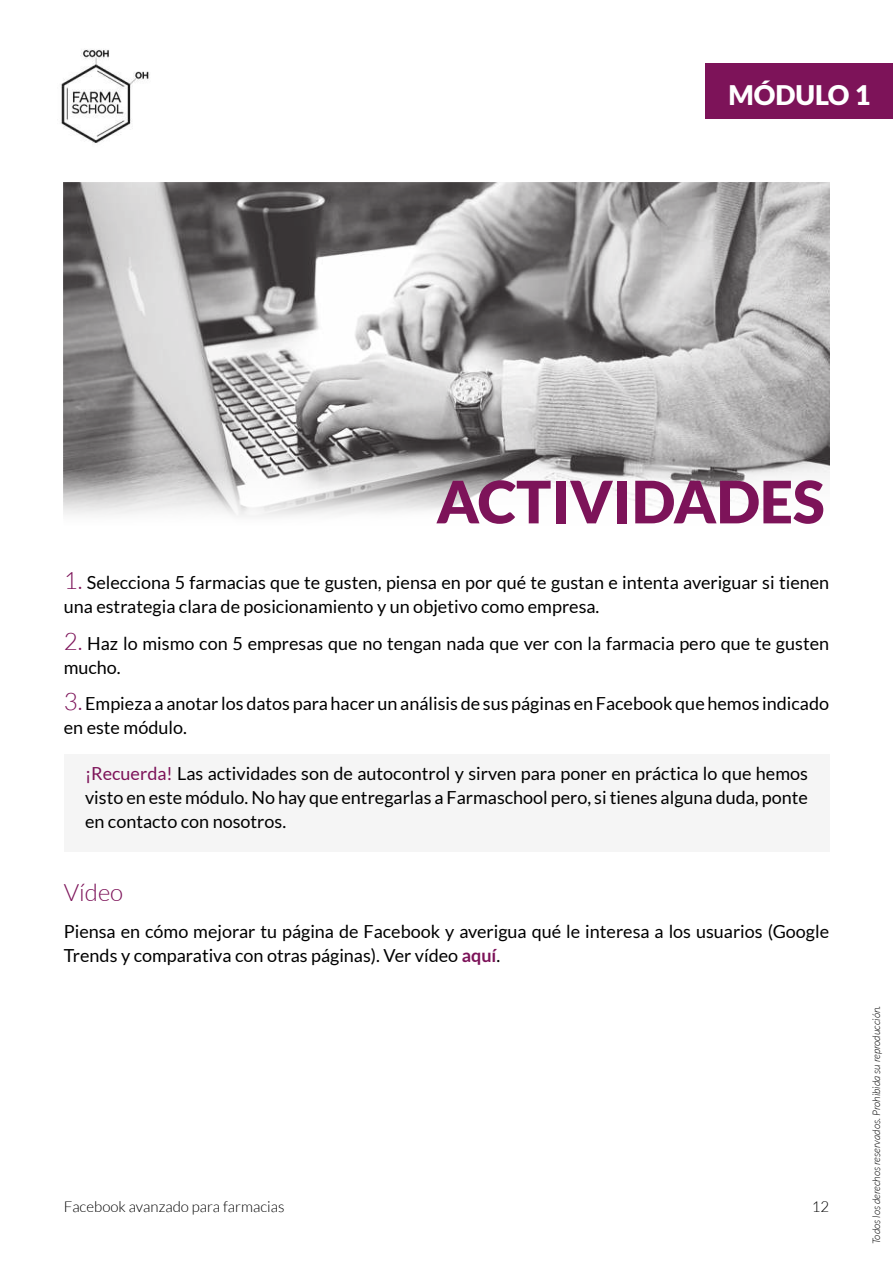
<style>
.page{position:relative;width:893px;height:1263px;background:#fff}
.page>*{position:absolute;margin:0;border:0;box-sizing:border-box;transform-origin:0 0}
.t1{font:900 58.5px "Lato";color:#7d1359}
.t2{font:900 27px "Lato";color:#fff}
.t3{font:300 24px "Lato";color:#7d1359}
.t4{font:18px/24px "Lato";color:#000}
.t5{font:300 15px "Lato";color:#000}
.t6{font:italic 300 10.5px "Lato";color:#000}
.s1{font-weight:300;font-size:24px;color:#7d1359}
.s2{color:#7d1359}
.s3{font-weight:700;color:#7d1359}
</style>
<div class="page">
<div style="left:706px;top:64px;width:187px;height:55px;background:#7d1359"></div>
<img style="left:61px;top:49px;width:89px;height:94px">
<div style="left:64px;top:755px;width:765px;height:97px;background:#f5f5f5"></div>
<img style="left:64px;top:183px;width:766px;height:334px">
<h2 class="t2" style="left:728px;top:80px;width:143px">MÓDULO 1</h2>
<h1 class="t1" style="left:436px;top:471px;width:390px">ACTIVIDADES</h1>
<p class="t4" style="left:64px;top:571px;width:767px"><span class="s1">1.</span> Selecciona 5 farmacias que te gusten, piensa en por qué te gustan e intenta averiguar si tienen una estrategia clara de posicionamiento y un objetivo como empresa.</p>
<p class="t4" style="left:64px;top:632px;width:767px"><span class="s1">2.</span> Haz lo mismo con 5 empresas que no tengan nada que ver con la farmacia pero que te gusten mucho.</p>
<p class="t4" style="left:64px;top:693px;width:767px"><span class="s1">3.</span> Empieza a anotar los datos para hacer un análisis de sus páginas en Facebook que hemos indicado en este módulo.</p>
<p class="t4" style="left:85px;top:762px;width:724px;text-align:justify"><span class="s2">¡Recuerda!</span> Las actividades son de autocontrol y sirven para poner en práctica lo que hemos visto en este módulo. No hay que entregarlas a Farmaschool pero, si tienes alguna duda, ponte en contacto con nosotros.</p>
<h3 class="t3" style="left:64px;top:884px;width:61px">Vídeo</h3>
<p class="t4" style="left:64px;top:919px;width:767px">Piensa en cómo mejorar tu página de Facebook y averigua qué le interesa a los usuarios (Google<br>Trends y comparativa con otras páginas). Ver vídeo <span class="s3">aquí</span>.</p>
<p class="t5" style="left:64px;top:1201px;width:222px">Facebook avanzado para farmacias</p>
<p class="t5" style="left:812px;top:1201px;width:19px">12</p>
<p class="t6" style="left:872px;top:1244px;width:240px;rotate:-90deg">Todos los derechos reservados. Prohibida su reproducción.</p>
</div>
